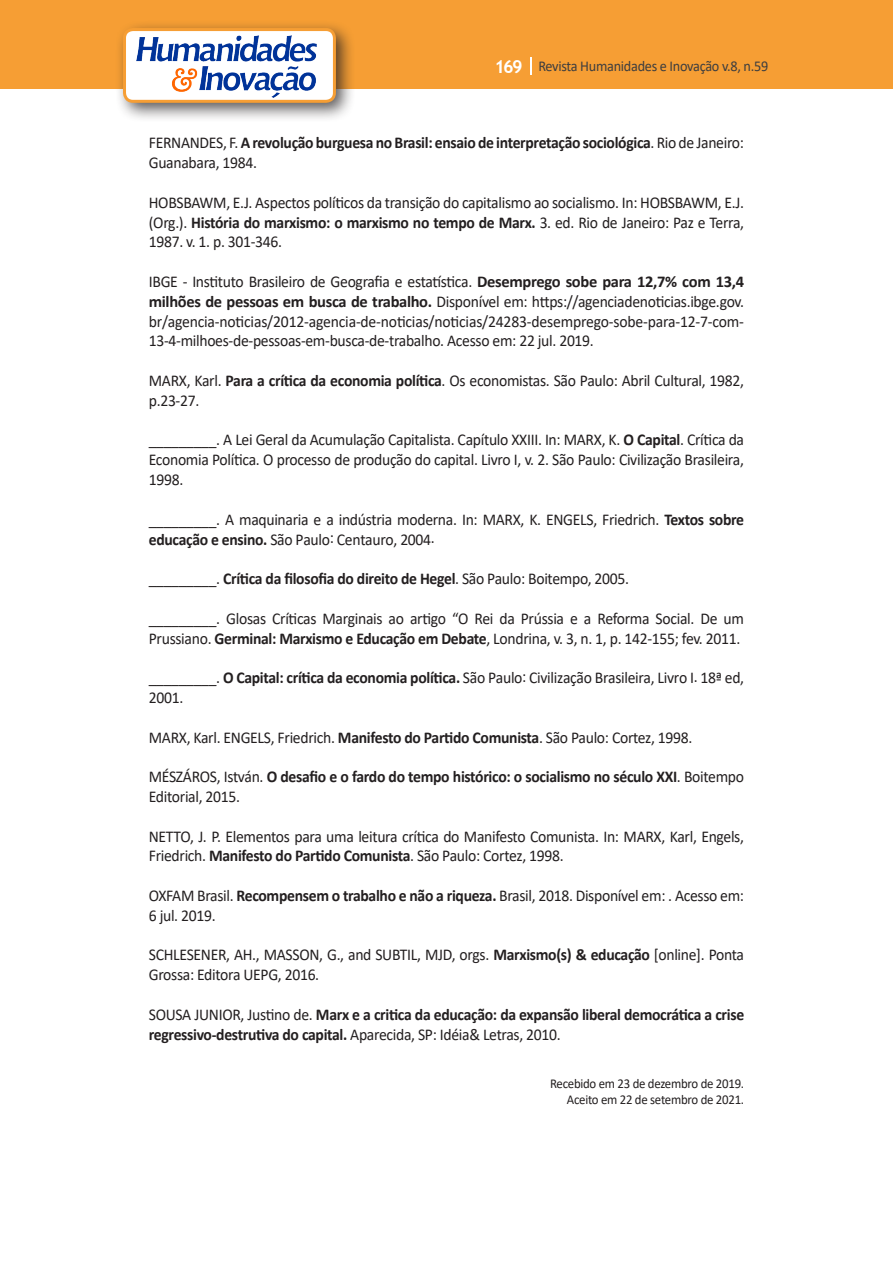
<style>
.page{position:relative;width:893px;height:1263px;background:#fff}
.page>*{position:absolute;margin:0;border:0;box-sizing:border-box;transform-origin:0 0}
.texto{font:16.5px/19.8px "Calibri";letter-spacing:-.02em;color:#231f20;scale:.95 1}
.texto-2{font:700 16.5px/19.8px "Calibri";letter-spacing:-.02em;color:#231f20;scale:.95 1}
.t1{font:15px "Calibri";letter-spacing:-.02em;color:#3e3e3f;scale:.95 1}
.texto-3{font:13.5px "Calibri";letter-spacing:-.02em;color:#231f20;scale:.95 1}
.s1{font-family:"Trebuchet MS";font-weight:700;font-size:18px;color:#fff}
.s2{font-weight:400}
.s3{font-weight:700}
</style>
<div class="page">
<div style="left:0;top:0;width:893px;height:88px;background:#f69e34"></div>
<svg style="left:530px;top:57px;width:2px;height:18px"></svg>
<div style="left:115px;top:20px;width:241px;height:103px;background:#231f20;opacity:.75"></div>
<div style="left:125px;top:30px;width:209px;height:71px;background:#fff;border-radius:9px"></div>
<div style="left:123px;top:28px;width:213px;height:75px;border:3px solid #f69e34;border-radius:9px"></div>
<img style="left:136px;top:36px;width:181px;height:61px">
<p class="t1" style="left:495px;top:56px;width:290px"><span class="s1">169</span> Revista Humanidades e Inovação v.8, n.59</p>
<p class="texto-2" style="left:149px;top:133px;width:628px"><span class="s2">FERNANDES, F.</span> A revolução burguesa no Brasil: ensaio de interpretação sociológica<span class="s2">. Rio de Janeiro:<br>Guanabara, 1984.</span></p>
<p class="texto" style="left:149px;top:192px;width:628px;text-align:justify">HOBSBAWM, E.J. Aspectos políticos da transição do capitalismo ao socialismo. In: HOBSBAWM, E.J. (Org.). <span class="s3">História do marxismo: o marxismo no tempo de Marx.</span> 3. ed. Rio de Janeiro: Paz e Terra, 1987. v. 1. p. 301-346.</p>
<p class="texto" style="left:149px;top:271px;width:628px;text-align:justify">IBGE - Instituto Brasileiro de Geografia e estatística. <span class="s3">Desemprego sobe para 12,7% com 13,4 milhões de pessoas em busca de trabalho.</span> Disponível em: https://agenciadenoticias.ibge.gov. br/agencia-noticias/2012-agencia-de-noticias/noticias/24283-desemprego-sobe-para-12-7-com-13-4-milhoes-de-pessoas-em-busca-de-trabalho. Acesso em: 22 jul. 2019.</p>
<p class="texto" style="left:149px;top:370px;width:628px">MARX, Karl. <span class="s3">Para a crítica da economia política</span>. Os economistas. São Paulo: Abril Cultural, 1982, p.23-27.</p>
<p class="texto" style="left:149px;top:430px;width:628px;text-align:justify">_________. A Lei Geral da Acumulação Capitalista. Capítulo XXIII. In: MARX, K. <span class="s3">O Capital</span>. Crítica da Economia Política. O processo de produção do capital. Livro I, v. 2. São Paulo: Civilização Brasileira, 1998.</p>
<p class="texto" style="left:149px;top:509px;width:628px">_________. A maquinaria e a indústria moderna. In: MARX, K. ENGELS, Friedrich. <span class="s3">Textos sobre educação e ensino.</span> São Paulo: Centauro, 2004.</p>
<p class="texto" style="left:149px;top:568px;width:507px">_________. <span class="s3">Crítica da filosofia do direito de Hegel</span>. São Paulo: Boitempo, 2005.</p>
<p class="texto" style="left:149px;top:608px;width:628px">_________. Glosas Críticas Marginais ao artigo “O Rei da Prússia e a Reforma Social. De um<br>Prussiano. <span class="s3">Germinal: Marxismo e Educação em Debate</span>, Londrina, v. 3, n. 1, p. 142-155; fev. 2011.</p>
<p class="texto" style="left:149px;top:667px;width:628px">_________. <span class="s3">O Capital: crítica da economia política.</span> São Paulo: Civilização Brasileira, Livro I. 18ª ed,<br>2001.</p>
<p class="texto" style="left:149px;top:727px;width:574px">MARX, Karl. ENGELS, Friedrich. <span class="s3">Manifesto do Partido Comunista</span>. São Paulo: Cortez, 1998.</p>
<p class="texto-2" style="left:149px;top:766px;width:628px"><span class="s2">MÉSZÁROS, István.</span> O desafio e o fardo do tempo histórico: o socialismo no século XXI<span class="s2">. Boitempo<br>Editorial, 2015.</span></p>
<p class="texto" style="left:149px;top:826px;width:628px">NETTO, J. P. Elementos para uma leitura crítica do Manifesto Comunista. In: MARX, Karl, Engels,<br>Friedrich. <span class="s3">Manifesto do Partido Comunista</span>. São Paulo: Cortez, 1998.</p>
<p class="texto" style="left:149px;top:885px;width:628px">OXFAM Brasil. <span class="s3">Recompensem o trabalho e não a riqueza.</span> Brasil, 2018. Disponível em: . Acesso em:<br>6 jul. 2019.</p>
<p class="texto" style="left:149px;top:944px;width:628px">SCHLESENER, AH., MASSON, G., and SUBTIL, MJD, orgs. <span class="s3">Marxismo(s) &amp; educação</span> [online]. Ponta<br>Grossa: Editora UEPG, 2016.</p>
<p class="texto-2" style="left:149px;top:1004px;width:628px"><span class="s2">SOUSA JUNIOR, Justino de.</span> Marx e a critica da educação: da expansão liberal democrática a crise regressivo-destrutiva do capital. <span class="s2">Aparecida, SP: Idéia&amp; Letras, 2010.</span></p>
<p class="texto-3" style="left:550px;top:1074px;width:206px">Recebido em 23 de dezembro de 2019.</p>
<p class="texto-3" style="left:567px;top:1090px;width:188px">Aceito em 22 de setembro de 2021.</p>
</div>
